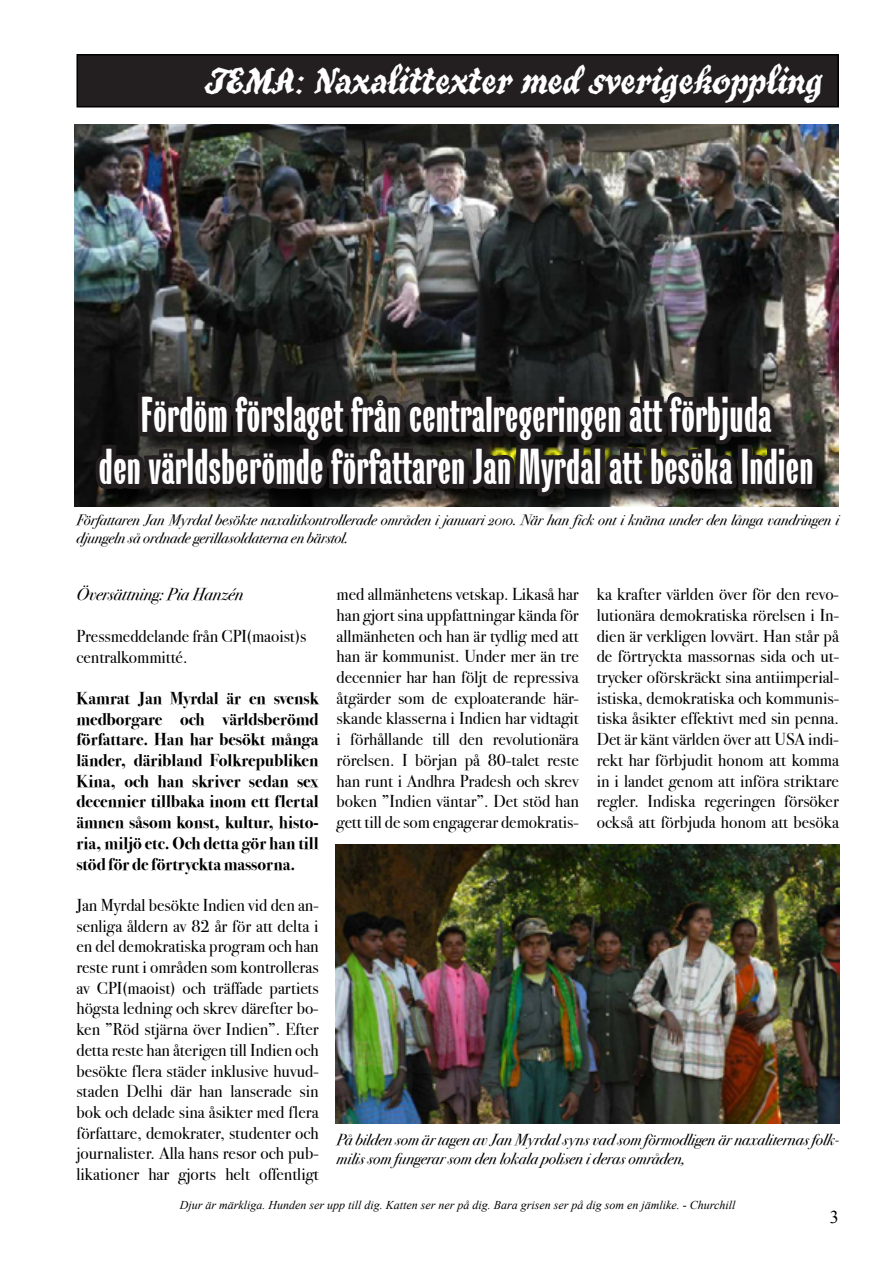
<style>
.page{position:relative;width:893px;height:1263px;background:#fff}
.page>*{position:absolute;margin:0;border:0;box-sizing:border-box;transform-origin:0 0}
.t1{font:43.5px/52.2px "Verkehr ITCTT";color:#fff;text-align:center}
.t2{font:37.5px "True Grit ITCTT";color:#fff}
.t3{font:18px "Times New Roman";color:#000}
.t4{font:17.25px/20.7px "Bodoni Svty Two ITCTT Book";color:#000;text-align:justify}
.t5{font:17.25px/20.7px "Bodoni Svty Two ITCTT Bold";color:#000;text-align:justify}
.t6{font:17.25px "Bodoni Svty Two ITCTT Book Ita";color:#000}
.t7{font:15.9px/19px "Bodoni Svty Two ITCTT Book Ita";color:#000}
.t8{font:15px/18px "Bodoni Svty Two OSITCTT Book It";color:#000}
.t9{font:italic 12px "Times New Roman";color:#000}
</style>
<div class="page">
<div style="left:77px;top:55px;width:761px;height:52px;background:#231f20"></div>
<div style="left:76px;top:54px;width:763px;height:53px;border:2px solid #000"></div>
<img style="left:75px;top:124px;width:764px;height:382px">
<svg style="left:89px;top:386px;width:732px;height:459px"></svg>
<img style="left:335px;top:845px;width:504px;height:279px">
<h2 class="t2" style="left:204px;top:57px;width:619px">TEMA: Naxalittexter med sverigekoppling</h2>
<h1 class="t1" style="left:99px;top:390px;width:716px">Fördöm förslaget från centralregeringen att förbjuda<br>den världsberömde författaren Jan Myrdal att besöka Indien</h1>
<p class="t8" style="left:76px;top:511px;width:764px">Författaren Jan Myrdal besökte naxalitkontrollerade områden i januari 2010. När han fick ont i knäna under den långa vandringen i djungeln så ordnade gerillasoldaterna en bärstol.</p>
<p class="t6" style="left:76px;top:584px;width:168px">Översättning: Pia Hanzén</p>
<p class="t4" style="left:76px;top:626px;width:231px">Pressmeddelande från CPI(maoist)s centralkommitté.</p>
<p class="t5" style="left:76px;top:688px;width:244px">Kamrat Jan Myrdal är en svensk medborgare och världsberömd författare. Han har besökt många länder, däribland Folkrepubliken Kina, och han skriver sedan sex decennier tillbaka inom ett flertal ämnen såsom konst, kultur, histo&shy;ria, miljö etc. Och detta gör han till stöd för de förtryckta massorna.</p>
<p class="t4" style="left:76px;top:895px;width:244px">Jan Myrdal besökte Indien vid den an&shy;senliga åldern av 82 år för att delta i en del demokratiska program och han reste runt i områden som kontrolleras av CPI(maoist) och träffade partiets högsta ledning och skrev därefter bo&shy;ken ”Röd stjärna över Indien”. Efter detta reste han återigen till Indien och besökte flera städer inklusive huvud&shy;staden Delhi där han lanserade sin bok och delade sina åsikter med flera författare, demokrater, studenter och journalister. Alla hans resor och pub&shy;likationer har gjorts helt offentligt</p>
<p class="t4" style="left:337px;top:584px;width:244px">med allmänhetens vetskap. Likaså har han gjort sina uppfattningar kända för allmänheten och han är tydlig med att han är kommunist. Under mer än tre decennier har han följt de repressiva åtgärder som de exploaterande här&shy;skande klasserna i Indien har vidtagit i förhållande till den revolutionära rörelsen. I början på 80-talet reste han runt i Andhra Pradesh och skrev boken ”Indien väntar”. Det stöd han gett till de som engagerar demokratis-</p>
<p class="t4" style="left:597px;top:584px;width:244px">ka krafter världen över för den revo&shy;lutionära demokratiska rörelsen i In&shy;dien är verkligen lovvärt. Han står på de förtryckta massornas sida och ut&shy;trycker oförskräckt sina antiimperial&shy;istiska, demokratiska och kommunis&shy;tiska åsikter effektivt med sin penna.<br>Det är känt världen över att USA indi&shy;rekt har förbjudit honom att komma in i landet genom att införa striktare regler. Indiska regeringen försöker också att förbjuda honom att besöka</p>
<p class="t7" style="left:337px;top:1130px;width:504px">På bilden som är tagen av Jan Myrdal syns vad som förmodligen är naxaliternas folk&shy;milis som fungerar som den lokala polisen i deras områden,</p>
<p class="t9" style="left:180px;top:1197px;width:557px">Djur är märkliga. Hunden ser upp till dig. Katten ser ner på dig. Bara grisen ser på dig som en jämlike. - Churchill</p>
<p class="t3" style="left:830px;top:1205px;width:10px">3</p>
</div>
